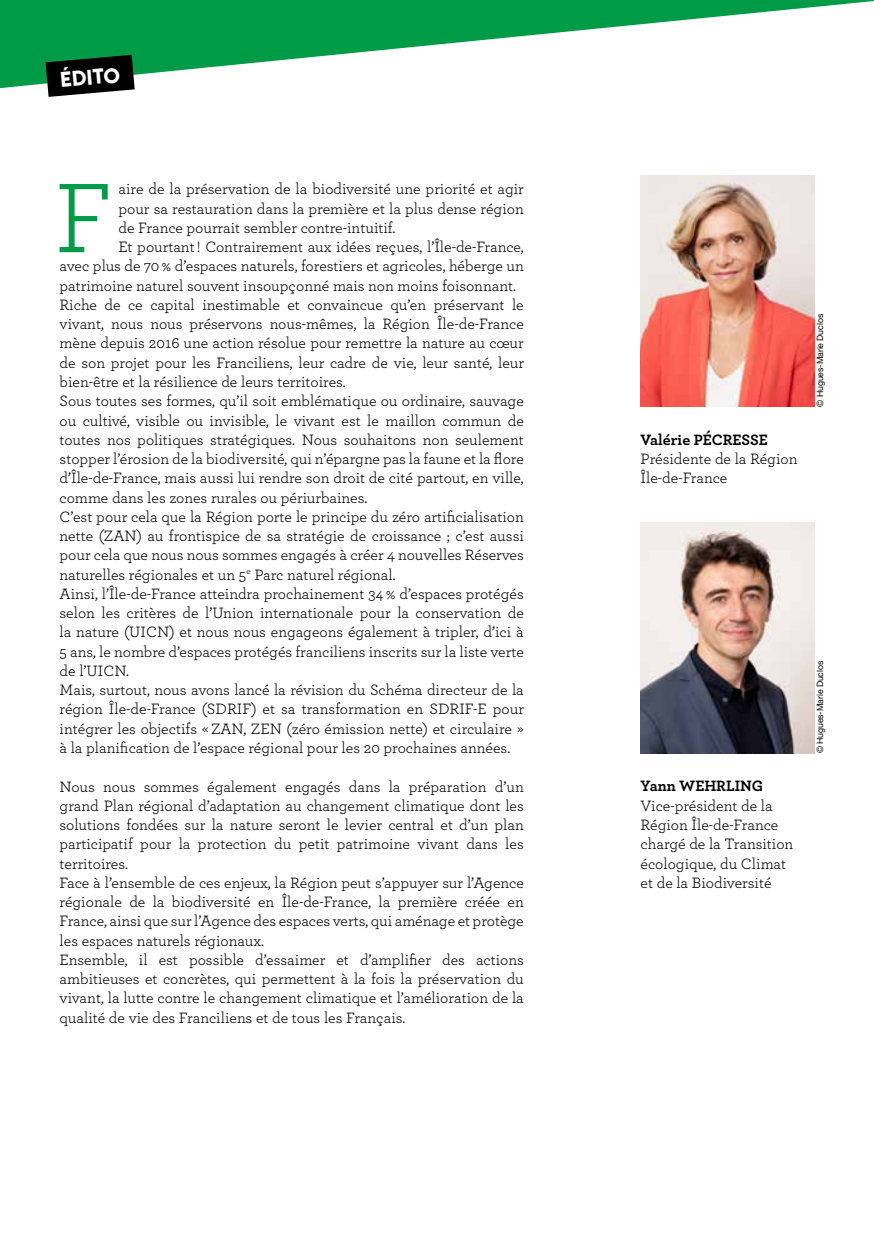
<style>
.page{position:relative;width:874px;height:1241px;background:#fff}
.page>*{position:absolute;margin:0;border:0;box-sizing:border-box;transform-origin:0 0}
.t1{font:103.6px "Archer Pro";color:#009b47}
.t2{font:700 21px "Euclid Flex";color:#fff}
.t3{font:15.75px/19.2px "Archer Pro";color:#000}
.t4{font:700 15.75px "Archer Pro";color:#000}
.t5{font:8.75px "Helvetica Neue LT Std";letter-spacing:-.01em;color:#000}
</style>
<div class="page">
<svg style="left:0;top:0;width:873px;height:178px"></svg>
<svg style="left:10px;top:35px;width:161px;height:82px"></svg>
<img style="left:640px;top:175px;width:174px;height:231px">
<img style="left:640px;top:522px;width:174px;height:231px">
<h2 class="t2" style="left:59px;top:68px;width:62px;rotate:-5deg">ÉDITO</h2>
<h1 class="t1" style="left:54px;top:146px;width:61px">F</h1>
<p class="t3" style="left:118px;top:179px;width:406px">aire de la préservation de la biodiversité une priorité et agir</p>
<p class="t3" style="left:118px;top:198px;width:406px">pour sa restauration dans la première et la plus dense région</p>
<p class="t3" style="left:118px;top:217px;width:278px">de France pourrait sembler contre-intuitif.</p>
<p class="t3" style="left:118px;top:236px;width:406px">Et pourtant ! Contrairement aux idées reçues, l’Île-de-France,</p>
<p class="t3" style="left:60px;top:256px;width:465px">avec plus de 70 % d’espaces naturels, forestiers et agricoles, héberge un</p>
<p class="t3" style="left:60px;top:275px;width:458px">patrimoine naturel souvent insoupçonné mais non moins foisonnant.</p>
<p class="t3" style="left:60px;top:294px;width:465px">Riche de ce capital inestimable et convaincue qu’en préservant le</p>
<p class="t3" style="left:60px;top:313px;width:465px">vivant, nous nous préservons nous-mêmes, la Région Île-de-France</p>
<p class="t3" style="left:60px;top:333px;width:465px">mène depuis 2016 une action résolue pour remettre la nature au cœur</p>
<p class="t3" style="left:60px;top:352px;width:465px">de son projet pour les Franciliens, leur cadre de vie, leur santé, leur</p>
<p class="t3" style="left:60px;top:371px;width:287px">bien-être et la résilience de leurs territoires.</p>
<p class="t3" style="left:60px;top:390px;width:465px">Sous toutes ses formes, qu’il soit emblématique ou ordinaire, sauvage</p>
<p class="t3" style="left:60px;top:410px;width:465px">ou cultivé, visible ou invisible, le vivant est le maillon commun de</p>
<p class="t3" style="left:60px;top:429px;width:465px">toutes nos politiques stratégiques. Nous souhaitons non seulement</p>
<p class="t3" style="left:60px;top:448px;width:465px">stopper l’érosion de la biodiversité, qui n’épargne pas la faune et la flore</p>
<p class="t3" style="left:60px;top:467px;width:465px">d’Île-de-France, mais aussi lui rendre son droit de cité partout, en ville,</p>
<p class="t3" style="left:60px;top:487px;width:309px">comme dans les zones rurales ou périurbaines.</p>
<p class="t3" style="left:60px;top:506px;width:465px">C’est pour cela que la Région porte le principe du zéro artificialisation</p>
<p class="t3" style="left:60px;top:525px;width:465px">nette (ZAN) au frontispice de sa stratégie de croissance ; c’est aussi</p>
<p class="t3" style="left:60px;top:544px;width:465px">pour cela que nous nous sommes engagés à créer 4 nouvelles Réserves</p>
<p class="t3" style="left:60px;top:564px;width:337px">naturelles régionales et un 5<sup>e</sup> Parc naturel régional.</p>
<p class="t3" style="left:60px;top:583px;width:465px">Ainsi, l’Île-de-France atteindra prochainement 34 % d’espaces protégés</p>
<p class="t3" style="left:60px;top:602px;width:465px">selon les critères de l’Union internationale pour la conservation de</p>
<p class="t3" style="left:60px;top:621px;width:465px">la nature (UICN) et nous nous engageons également à tripler, d’ici à</p>
<p class="t3" style="left:60px;top:641px;width:465px">5 ans, le nombre d’espaces protégés franciliens inscrits sur la liste verte</p>
<p class="t3" style="left:60px;top:660px;width:71px">de l’UICN.</p>
<p class="t3" style="left:60px;top:679px;width:465px">Mais, surtout, nous avons lancé la révision du Schéma directeur de la</p>
<p class="t3" style="left:60px;top:698px;width:465px">région Île-de-France (SDRIF) et sa transformation en SDRIF-E pour</p>
<p class="t3" style="left:60px;top:718px;width:465px">intégrer les objectifs « ZAN, ZEN (zéro émission nette) et circulaire »</p>
<p class="t3" style="left:60px;top:737px;width:452px">à la planification de l’espace régional pour les 20 prochaines années.</p>
<p class="t3" style="left:60px;top:775px;width:465px">Nous nous sommes également engagés dans la préparation d’un grand Plan régional d’adaptation au changement climatique dont les solutions fondées sur la nature seront le levier central et d’un plan participatif pour la protection du petit patrimoine vivant dans les territoires.<br>Face à l’ensemble de ces enjeux, la Région peut s’appuyer sur l’Agence régionale de la biodiversité en Île-de-France, la première créée en France, ainsi que sur l’Agence des espaces verts, qui aménage et protège les espaces naturels régionaux.<br>Ensemble, il est possible d’essaimer et d’amplifier des actions ambitieuses et concrètes, qui permettent à la fois la préservation du vivant, la lutte contre le changement climatique et l’amélioration de la qualité de vie des Franciliens et de tous les Français.</p>
<p class="t4" style="left:640px;top:773px;width:124px">Yann WEHRLING</p>
<p class="t4" style="left:640px;top:427px;width:129px">Valérie PÉCRESSE</p>
<p class="t3" style="left:640px;top:448px;width:158px">Présidente de la Région<br>Île-de-France</p>
<p class="t3" style="left:640px;top:795px;width:154px">Vice-président de la<br>Région Île-de-France chargé de la Transition écologique, du Climat et de la Biodiversité</p>
<p class="t5" style="left:814px;top:406px;width:94px;rotate:-90deg">© Hugues-Marie Duclos</p>
<p class="t5" style="left:814px;top:753px;width:94px;rotate:-90deg">© Hugues-Marie Duclos</p>
</div>
